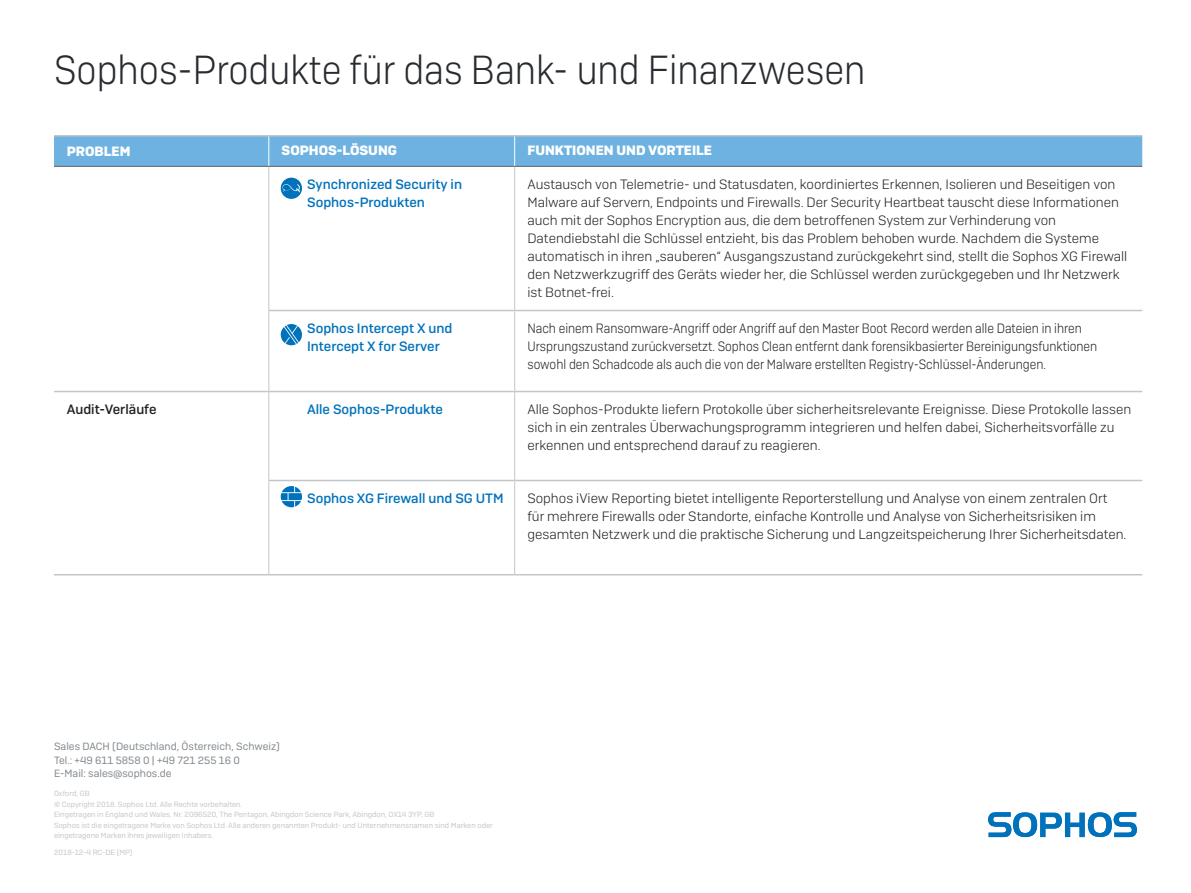
<style>
.page{position:relative;width:1191px;height:893px;background:#fff}
.page>*{position:absolute;margin:0;border:0;box-sizing:border-box;transform-origin:0 0}
.t1{font:300 40.5px "Sophos Sans";color:#282c31;scale:.9 1}
.Table_Body_Copy{font:300 13.5px/18px "Sophos Sans";color:#231f20}
.Table_Body_Copy-2{font:300 13.5px/18px "Sophos Sans";color:#231f20;scale:.9 1}
.Subhead{font:500 13.5px/18px "Sophos Sans";color:#0072bc}
.Subhead-2{font:700 13.5px "Sophos Sans";color:#fff}
.Subhead-3{font:500 13.5px "Sophos Sans";color:#231f20}
.t2{font:10.5px/13.5px "Sophos Sans";color:#81898e}
.t3{font:7.5px/10.5px "Sophos Sans";color:#c2c6c9}
</style>
<div class="page">
<svg style="left:988px;top:812px;width:149px;height:25px"></svg>
<div style="left:54px;top:137px;width:1088px;height:29px;background:#6eb2e2"></div>
<hr style="left:54px;top:574px;width:215px;height:1px;background:#c2c6c9">
<hr style="left:269px;top:166px;width:245px;height:1px;background:#6c6d70">
<hr style="left:514px;top:166px;width:628px;height:1px;background:#6c6d70">
<hr style="left:269px;top:135px;width:245px;height:2px;background:#c2c6c9">
<hr style="left:514px;top:135px;width:628px;height:2px;background:#c2c6c9">
<hr style="left:54px;top:135px;width:215px;height:2px;background:#c2c6c9">
<hr style="left:514px;top:310px;width:628px;height:1px;background:#c2c6c9">
<hr style="left:514px;top:391px;width:628px;height:1px;background:#c2c6c9">
<hr style="left:514px;top:480px;width:628px;height:1px;background:#c2c6c9">
<hr style="left:514px;top:574px;width:628px;height:1px;background:#c2c6c9">
<hr style="left:54px;top:166px;width:215px;height:1px;background:#6c6d70">
<hr style="left:514px;top:167px;width:1px;height:143px;background:#c2c6c9">
<hr style="left:514px;top:311px;width:1px;height:80px;background:#c2c6c9">
<hr style="left:514px;top:392px;width:1px;height:88px;background:#c2c6c9">
<hr style="left:514px;top:481px;width:1px;height:93px;background:#c2c6c9">
<hr style="left:268px;top:310px;width:246px;height:1px;background:#c2c6c9">
<hr style="left:269px;top:391px;width:245px;height:1px;background:#c2c6c9">
<hr style="left:268px;top:480px;width:246px;height:1px;background:#c2c6c9">
<hr style="left:269px;top:574px;width:245px;height:1px;background:#c2c6c9">
<hr style="left:268px;top:167px;width:1px;height:143px;background:#c2c6c9">
<hr style="left:268px;top:311px;width:1px;height:80px;background:#c2c6c9">
<hr style="left:54px;top:391px;width:215px;height:1px;background:#c2c6c9">
<hr style="left:268px;top:392px;width:1px;height:88px;background:#c2c6c9">
<hr style="left:268px;top:481px;width:1px;height:93px;background:#c2c6c9">
<hr style="left:268px;top:136px;width:1px;height:30px;background:#fff">
<hr style="left:514px;top:136px;width:1px;height:30px;background:#fff">
<svg style="left:281px;top:324px;width:21px;height:21px"></svg>
<svg style="left:281px;top:486px;width:21px;height:21px"></svg>
<div style="left:281px;top:178px;width:21px;height:21px;background:#0072bc;border-radius:50%"></div>
<svg style="left:282px;top:184px;width:18px;height:8px"></svg>
<h1 class="t1" style="left:54px;top:46px;width:903px">Sophos-Produkte für das Bank- und Finanzwesen</h1>
<p class="Subhead-2" style="left:67px;top:143px;width:65px">PROBLEM</p>
<p class="Subhead-2" style="left:281px;top:142px;width:117px">SOPHOS-LÖSUNG</p>
<p class="Subhead-2" style="left:527px;top:142px;width:186px">FUNKTIONEN UND VORTEILE</p>
<p class="Subhead" style="left:307px;top:175px;width:156px">Synchronized Security in<br>Sophos-Produkten</p>
<p class="Table_Body_Copy" style="left:527px;top:175px;width:601px">Austausch von Telemetrie- und Statusdaten, koordiniertes Erkennen, Isolieren und Beseitigen von Malware auf Servern, Endpoints und Firewalls. Der Security Heartbeat tauscht diese Informationen auch mit der Sophos Encryption aus, die dem betroffenen System zur Verhinderung von Datendiebstahl die Schlüssel entzieht, bis das Problem behoben wurde. Nachdem die Systeme automatisch in ihren „sauberen“ Ausgangszustand zurückgekehrt sind, stellt die Sophos XG Firewall den Netzwerkzugriff des Geräts wieder her, die Schlüssel werden zurückgegeben und Ihr Netzwerk ist Botnet-frei.</p>
<p class="Subhead" style="left:307px;top:320px;width:147px">Sophos Intercept X und<br>Intercept X for Server</p>
<p class="Table_Body_Copy-2" style="left:527px;top:319px;width:634px">Nach einem Ransomware-Angriff oder Angriff auf den Master Boot Record werden alle Dateien in ihren<br>Ursprungszustand zurückversetzt. Sophos Clean entfernt dank forensikbasierter Bereinigungsfunktionen sowohl den Schadcode als auch die von der Malware erstellten Registry-Schlüssel-Änderungen.</p>
<p class="Subhead-3" style="left:67px;top:402px;width:91px">Audit-Verläufe</p>
<p class="Subhead" style="left:307px;top:401px;width:137px">Alle Sophos-Produkte</p>
<p class="Table_Body_Copy" style="left:527px;top:400px;width:605px">Alle Sophos-Produkte liefern Protokolle über sicherheitsrelevante Ereignisse. Diese Protokolle lassen sich in ein zentrales Überwachungsprogramm integrieren und helfen dabei, Sicherheitsvorfälle zu erkennen und entsprechend darauf zu reagieren.</p>
<p class="Subhead" style="left:307px;top:489px;width:198px">Sophos XG Firewall und SG UTM</p>
<p class="Table_Body_Copy" style="left:527px;top:489px;width:600px">Sophos iView Reporting bietet intelligente Reporterstellung und Analyse von einem zentralen Ort für mehrere Firewalls oder Standorte, einfache Kontrolle und Analyse von Sicherheitsrisiken im gesamten Netzwerk und die praktische Sicherung und Langzeitspeicherung Ihrer Sicherheitsdaten.</p>
<p class="t2" style="left:54px;top:740px;width:227px">Sales DACH (Deutschland, Österreich, Schweiz)<br>Tel.: +49 611 5858 0 | +49 721 255 16 0<br>E-Mail: sales@sophos.de</p>
<p class="t3" style="left:54px;top:788px;width:440px">Oxford, GB<br>© Copyright 2018. Sophos Ltd. Alle Rechte vorbehalten.<br>Eingetragen in England und Wales, Nr. 2096520, The Pentagon, Abingdon Science Park, Abingdon, OX14 3YP, GB<br>Sophos ist die eingetragene Marke von Sophos Ltd. Alle anderen genannten Produkt- und Unternehmensnamen sind Marken oder eingetragene Marken ihres jeweiligen Inhabers.</p>
<p class="t3" style="left:54px;top:846px;width:80px">2018-12-4 RC-DE (MP)</p>
</div>
